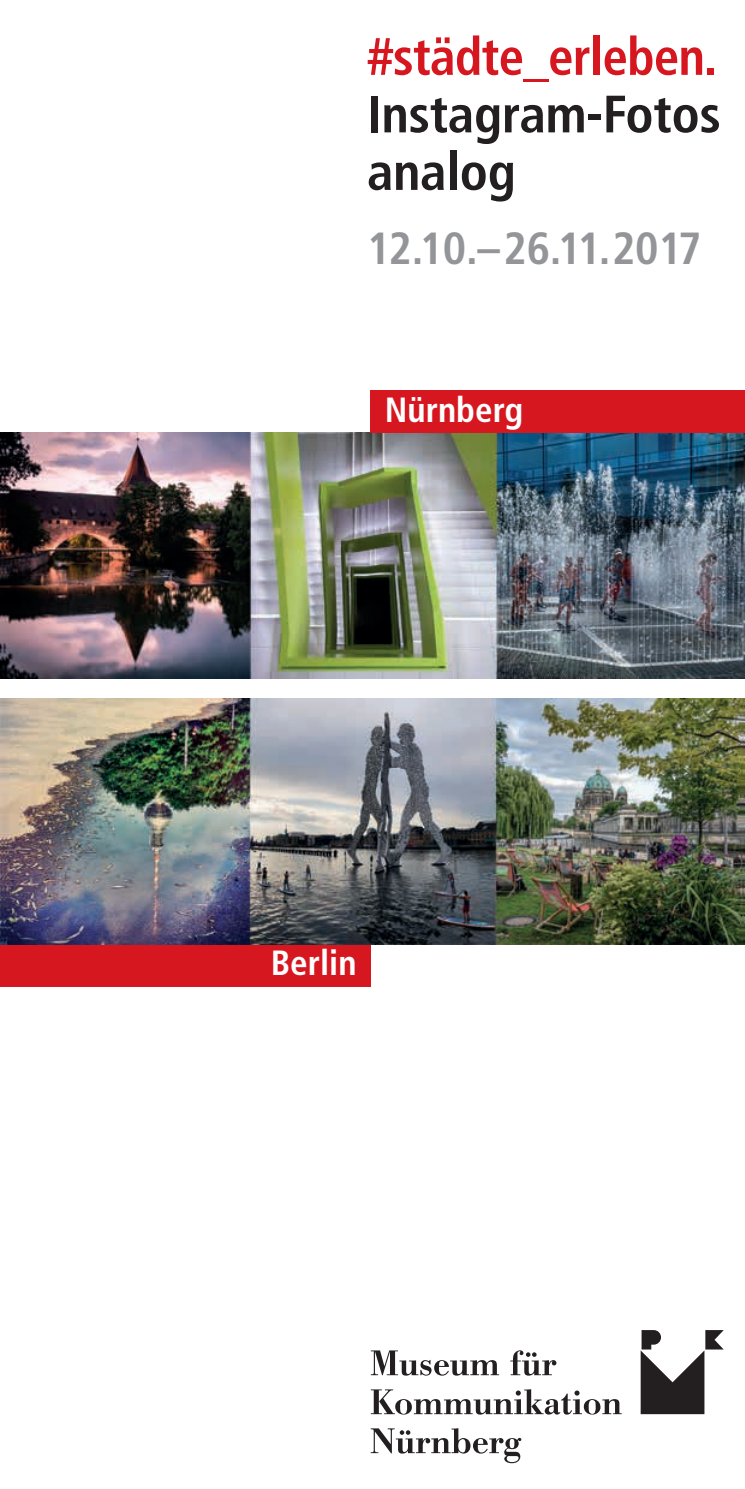
<style>
.page{position:relative;width:745px;height:1489px;background:#fff}
.page>*{position:absolute;margin:0;border:0;box-sizing:border-box;transform-origin:0 0}
.t1{font:700 condensed 52.5px/57.5px "Frutiger";letter-spacing:-.005em;color:#231f20}
.t2{font:700 condensed 52.5px "Frutiger";letter-spacing:-.015em;color:#d7171f}
.t3{font:700 condensed 45px "Frutiger";letter-spacing:-.005em;color:#939598}
.t4{font:700 condensed 35px "Frutiger";color:#fff}
</style>
<div class="page">
<img style="left:0;top:432px;width:744px;height:246px">
<div style="left:0;top:943px;width:370px;height:43px;background:#d7171f"></div>
<div style="left:370px;top:390px;width:374px;height:42px;background:#d7171f"></div>
<svg style="left:370px;top:1350px;width:128px;height:25px"></svg>
<svg style="left:510px;top:1350px;width:46px;height:25px"></svg>
<svg style="left:370px;top:1389px;width:251px;height:25px"></svg>
<svg style="left:370px;top:1428px;width:151px;height:34px"></svg>
<svg style="left:640px;top:1330px;width:83px;height:83px"></svg>
<img style="left:0;top:698px;width:744px;height:246px">
<p class="t2" style="left:367px;top:25px;width:351px">#städte_erleben.</p>
<p class="t1" style="left:367px;top:85px;width:355px">Instagram-Fotos analog</p>
<p class="t3" style="left:367px;top:222px;width:335px">12.10.–26.11.2017</p>
<p class="t4" style="left:384px;top:388px;width:140px">Nürnberg</p>
<p class="t4" style="left:270px;top:942px;width:87px">Berlin</p>
</div>
